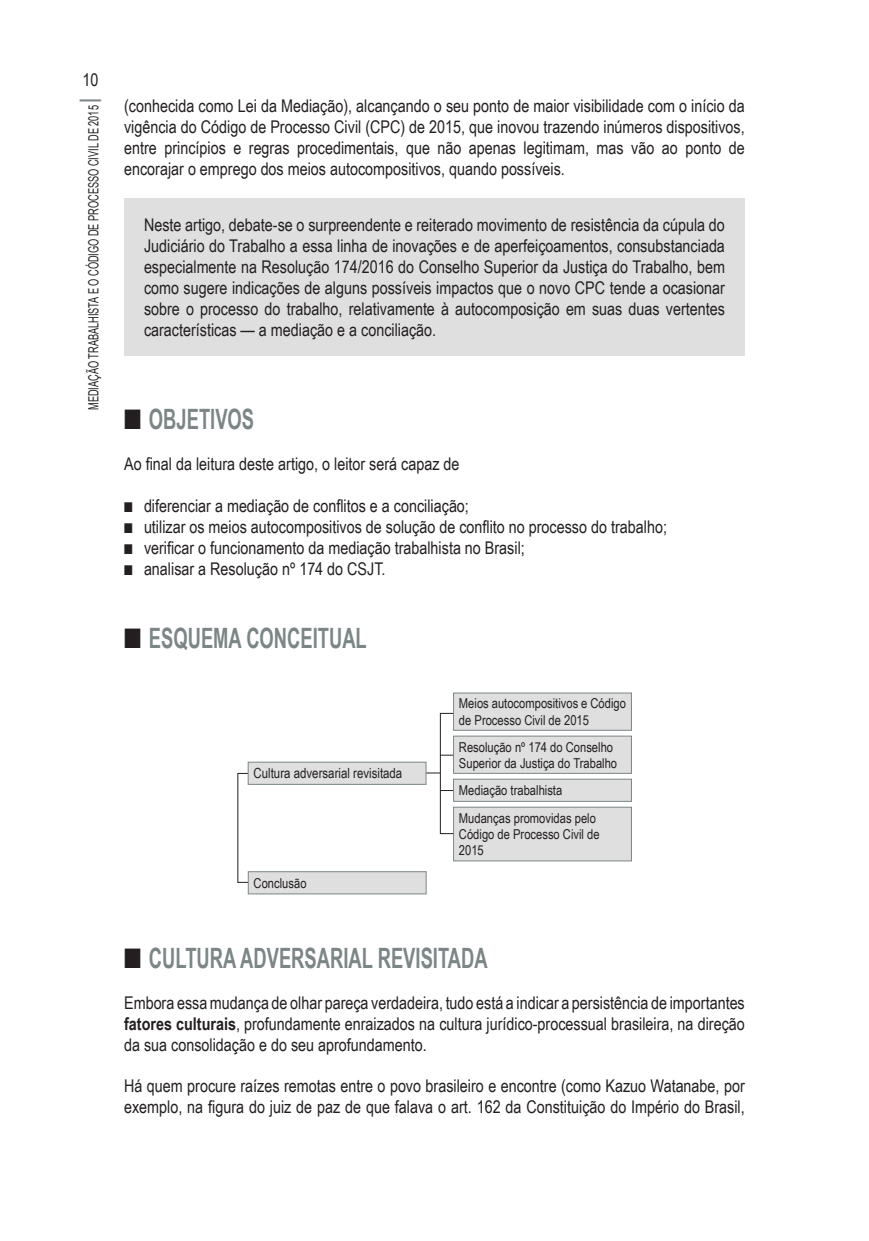
<style>
.page{position:relative;width:869px;height:1241px;background:#fff}
.page>*{position:absolute;margin:0;border:0;box-sizing:border-box;transform-origin:0 0}
.t1{font:700 28px "Arial Narrow";color:#7c8687;scale:.8 1}
._11_Corpo{font:17.5px/21px "Arial Narrow";color:#231f20;text-align:justify}
._82_NumeroPaginas{font:17.5px "Arial Narrow";color:#231f20}
._51_Orelha_Esquerda{font:14px "Arial Narrow";color:#231f20;scale:.8 1}
._51_Orelha_Esquerda-2{font:14px "Arial Narrow";color:#231f20}
.t2{font:13.65px/16.4px "Arial Narrow";color:#231f20}
.s1{color:#231f20}
.s2{font-weight:700}
</style>
<div class="page">
<div style="left:124px;top:198px;width:620px;height:157px;background:#dfdfe0"></div>
<svg style="left:237px;top:772px;width:33px;height:111px"></svg>
<div style="left:248px;top:871px;width:178px;height:22px;background:#dfdfe0"></div>
<div style="left:248px;top:871px;width:178px;height:23px;border:1px solid #7c8687"></div>
<hr style="left:252px;top:772px;width:188px;height:1px;background:#231f20">
<div style="left:248px;top:762px;width:178px;height:22px;background:#dfdfe0"></div>
<div style="left:247px;top:761px;width:179px;height:23px;border:1px solid #7c8687"></div>
<svg style="left:439px;top:712px;width:33px;height:122px"></svg>
<div style="left:453px;top:807px;width:178px;height:53px;background:#dfdfe0"></div>
<div style="left:453px;top:806px;width:178px;height:55px;border:1px solid #7c8687"></div>
<hr style="left:440px;top:754px;width:156px;height:1px;background:#231f20">
<div style="left:453px;top:736px;width:178px;height:37px;background:#dfdfe0"></div>
<div style="left:453px;top:735px;width:178px;height:38px;border:1px solid #7c8687"></div>
<hr style="left:440px;top:790px;width:156px;height:1px;background:#231f20">
<div style="left:453px;top:779px;width:178px;height:22px;background:#dfdfe0"></div>
<div style="left:453px;top:778px;width:178px;height:23px;border:1px solid #7c8687"></div>
<div style="left:453px;top:693px;width:178px;height:37px;background:#dfdfe0"></div>
<div style="left:453px;top:692px;width:178px;height:38px;border:1px solid #7c8687"></div>
<p class="_82_NumeroPaginas" style="left:82px;top:67px;width:17px">10</p>
<p class="_51_Orelha_Esquerda" style="left:83px;top:410px;width:392px;rotate:-90deg">MEDIAÇÃO TRABALHISTA E O CÓDIGO DE PROCESSO CIVIL DE 2015 <sup>|</sup></p>
<p class="_11_Corpo" style="left:124px;top:94px;width:622px">(conhecida como Lei da Mediação), alcançando o seu ponto de maior visibilidade com o início da vigência do Código de Processo Civil (CPC) de 2015, que inovou trazendo inúmeros dispositivos, entre princípios e regras procedimentais, que não apenas legitimam, mas vão ao ponto de encorajar o emprego dos meios autocompositivos, quando possíveis.</p>
<p class="_11_Corpo" style="left:144px;top:213px;width:582px">Neste artigo, debate-se o surpreendente e reiterado movimento de resistência da cúpula do Judiciário do Trabalho a essa linha de inovações e de aperfeiçoamentos, consubstanciada especialmente na Resolução 174/2016 do Conselho Superior da Justiça do Trabalho, bem como sugere indicações de alguns possíveis impactos que o novo CPC tende a ocasionar sobre o processo do trabalho, relativamente à autocomposição em suas duas vertentes características — a mediação e a conciliação.</p>
<p class="t1" style="left:124px;top:398px;width:164px"><span class="s1">■</span> OBJETIVOS</p>
<p class="_11_Corpo" style="left:124px;top:452px;width:337px">Ao final da leitura deste artigo, o leitor será capaz de</p>
<p class="_11_Corpo" style="left:124px;top:494px;width:346px">■ diferenciar a mediação de conflitos e a conciliação;</p>
<p class="_11_Corpo" style="left:124px;top:515px;width:544px">■ utilizar os meios autocompositivos de solução de conflito no processo do trabalho;</p>
<p class="_11_Corpo" style="left:124px;top:536px;width:402px">■ verificar o funcionamento da mediação trabalhista no Brasil;</p>
<p class="_11_Corpo" style="left:124px;top:557px;width:263px">■ analisar a Resolução nº 174 do CSJT.</p>
<p class="t1" style="left:124px;top:617px;width:305px"><span class="s1">■</span> ESQUEMA CONCEITUAL</p>
<p class="_51_Orelha_Esquerda-2" style="left:253px;top:763px;width:150px">Cultura adversarial revisitada</p>
<p class="t2" style="left:253px;top:874px;width:54px">Conclusão</p>
<p class="t2" style="left:458px;top:694px;width:168px">Meios autocompositivos e Código de Processo Civil de 2015</p>
<p class="t2" style="left:458px;top:737px;width:160px">Resolução nº 174 do Conselho<br>Superior da Justiça do Trabalho</p>
<p class="t2" style="left:458px;top:781px;width:105px">Mediação trabalhista</p>
<p class="t2" style="left:458px;top:809px;width:142px">Mudanças promovidas pelo<br>Código de Processo Civil de<br>2015</p>
<p class="t1" style="left:124px;top:937px;width:456px"><span class="s1">■</span> CULTURA ADVERSARIAL REVISITADA</p>
<p class="_11_Corpo" style="left:124px;top:991px;width:622px">Embora essa mudança de olhar pareça verdadeira, tudo está a indicar a persistência de importantes <span class="s2">fatores culturais</span>, profundamente enraizados na cultura jurídico-processual brasileira, na direção da sua consolidação e do seu aprofundamento.</p>
<p class="_11_Corpo" style="left:124px;top:1074px;width:622px">Há quem procure raízes remotas entre o povo brasileiro e encontre (como Kazuo Watanabe, por exemplo, na figura do juiz de paz de que falava o art. 162 da Constituição do Império do Brasil,</p>
</div>
